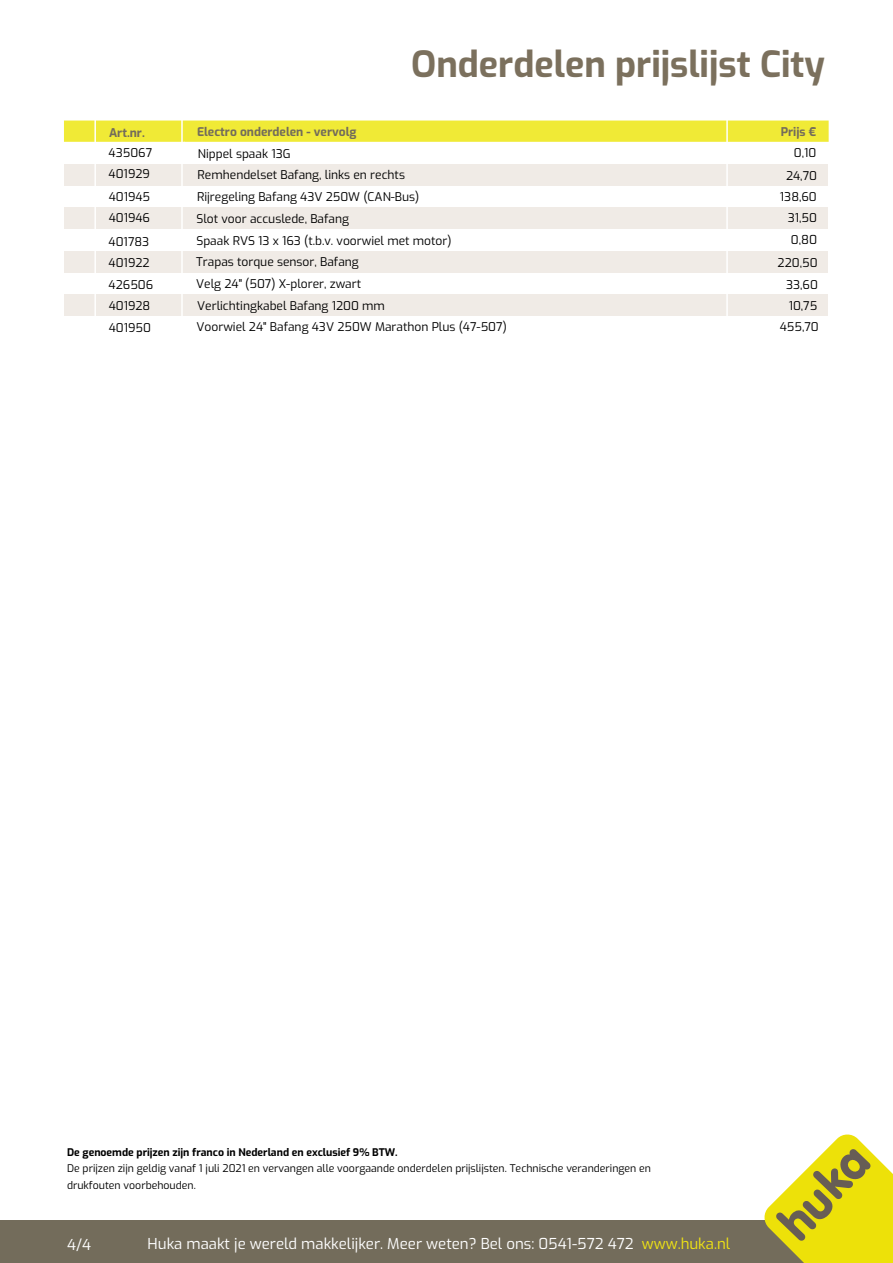
<style>
.page{position:relative;width:893px;height:1263px;background:#fff}
.page>*{position:absolute;margin:0;border:0;box-sizing:border-box;transform-origin:0 0}
.t1{font:700 36px "Exo";color:#7b705d}
.t2{font:15px "Exo";color:#fff}
.t3{font:15px "Exo";color:#fff}
.t4{font:12px/22.2px "Exo";color:#000}
.t5{font:700 12px "Exo";color:#736c5b}
.t6{font:12px "Exo";color:#000}
.t7{font:10.5px/16.4px "Exo";color:#000}
.s1{font-style:inherit}
.s2{font-size:12.3px}
.s3{font-weight:700}
.s4{color:#f0e413}
</style>
<div class="page">
<div style="left:0;top:1220px;width:893px;height:43px;background:#736c5b"></div>
<svg style="left:764px;top:1134px;width:129px;height:129px"></svg>
<div style="left:64px;top:164px;width:764px;height:21px;background:#f0ebe6"></div>
<div style="left:64px;top:121px;width:765px;height:21px;background:#f0ea36"></div>
<div style="left:64px;top:207px;width:764px;height:22px;background:#f0ebe6"></div>
<div style="left:64px;top:251px;width:764px;height:21px;background:#f0ebe6"></div>
<div style="left:64px;top:294px;width:764px;height:22px;background:#f0ebe6"></div>
<div style="left:90px;top:117px;width:10px;height:977px;background:#fff"></div>
<div style="left:722px;top:111px;width:10px;height:968px;background:#fff"></div>
<div style="left:177px;top:102px;width:10px;height:1014px;background:#fff"></div>
<h1 class="t1" style="left:411px;top:37px;width:415px">Onderdelen prijslijst City</h1>
<p class="t5" style="left:109px;top:124px;width:37px">Art.nr.</p>
<p class="t5" style="left:781px;top:123px;width:37px">Prijs €<sup>-</sup></p>
<p class="t5" style="left:197px;top:123px;width:161px">Electro onderdelen - vervolg</p>
<p class="t4" style="left:109px;top:141px;width:45px">435067</p>
<p class="t4" style="left:198px;top:141px;width:94px">Nippel spaak 13G</p>
<p class="t4" style="left:794px;top:141px;width:24px">0,10</p>
<p class="t4" style="left:109px;top:162px;width:43px">401929</p>
<p class="t4" style="left:198px;top:163px;width:209px">Remhendelset Bafang, links en rechts</p>
<p class="t4" style="left:786px;top:164px;width:33px">24,70</p>
<p class="t4" style="left:109px;top:185px;width:43px">401945</p>
<p class="t4" style="left:780px;top:185px;width:38px">138,60</p>
<p class="t4" style="left:109px;top:206px;width:43px">401946</p>
<p class="t4" style="left:788px;top:206px;width:31px">31,50</p>
<p class="t4" style="left:196px;top:185px;width:224px">Rijregeling Bafang 43V 250W (CAN-Bus)<br>Slot voor accuslede, Bafang</p>
<p class="t4" style="left:109px;top:230px;width:42px">401783</p>
<p class="t4" style="left:196px;top:228px;width:257px">Spaak <span class="s1">RVS</span> 13 x 163 (t.b.v. voorwiel met motor)</p>
<p class="t6" style="left:791px;top:231px;width:28px">0,<span class="s2">80</span></p>
<p class="t4" style="left:109px;top:251px;width:43px">401922</p>
<p class="t4" style="left:778px;top:251px;width:41px">220,50</p>
<p class="t4" style="left:109px;top:294px;width:43px">401928</p>
<p class="t4" style="left:789px;top:294px;width:30px">10,75</p>
<p class="t4" style="left:196px;top:250px;width:164px">Trapas torque sensor, Bafang</p>
<p class="t4" style="left:197px;top:294px;width:189px">Verlichtingkabel Bafang 1200 mm</p>
<p class="t4" style="left:109px;top:273px;width:46px">426506</p>
<p class="t4" style="left:196px;top:272px;width:167px">Velg 24" (507) X-plorer, zwart</p>
<p class="t4" style="left:786px;top:273px;width:33px">33,60</p>
<p class="t4" style="left:109px;top:316px;width:44px">401950</p>
<p class="t4" style="left:196px;top:315px;width:312px">Voorwiel 24" Bafang 43V 250W Marathon Plus (47-507)</p>
<p class="t4" style="left:780px;top:315px;width:41px">455,70</p>
<p class="t7" style="left:67px;top:1143px;width:585px"><span class="s3">De genoemde prijzen zijn franco in Nederland en exclusief 9% BTW.<br></span>De prijzen zijn geldig vanaf 1 <span class="s1">juli</span> 2021 en vervangen alle voorgaande onderdelen prijslijsten. Technische veranderingen en drukfouten voorbehouden.</p>
<p class="t3" style="left:67px;top:1233px;width:25px">4<span class="s1">/</span>4</p>
<p class="t2" style="left:148px;top:1232px;width:584px">Huka maakt je wereld makkelijker. Meer weten? Bel ons: 0541-572 472 <span class="s4">www.huka.nl</span></p>
</div>
